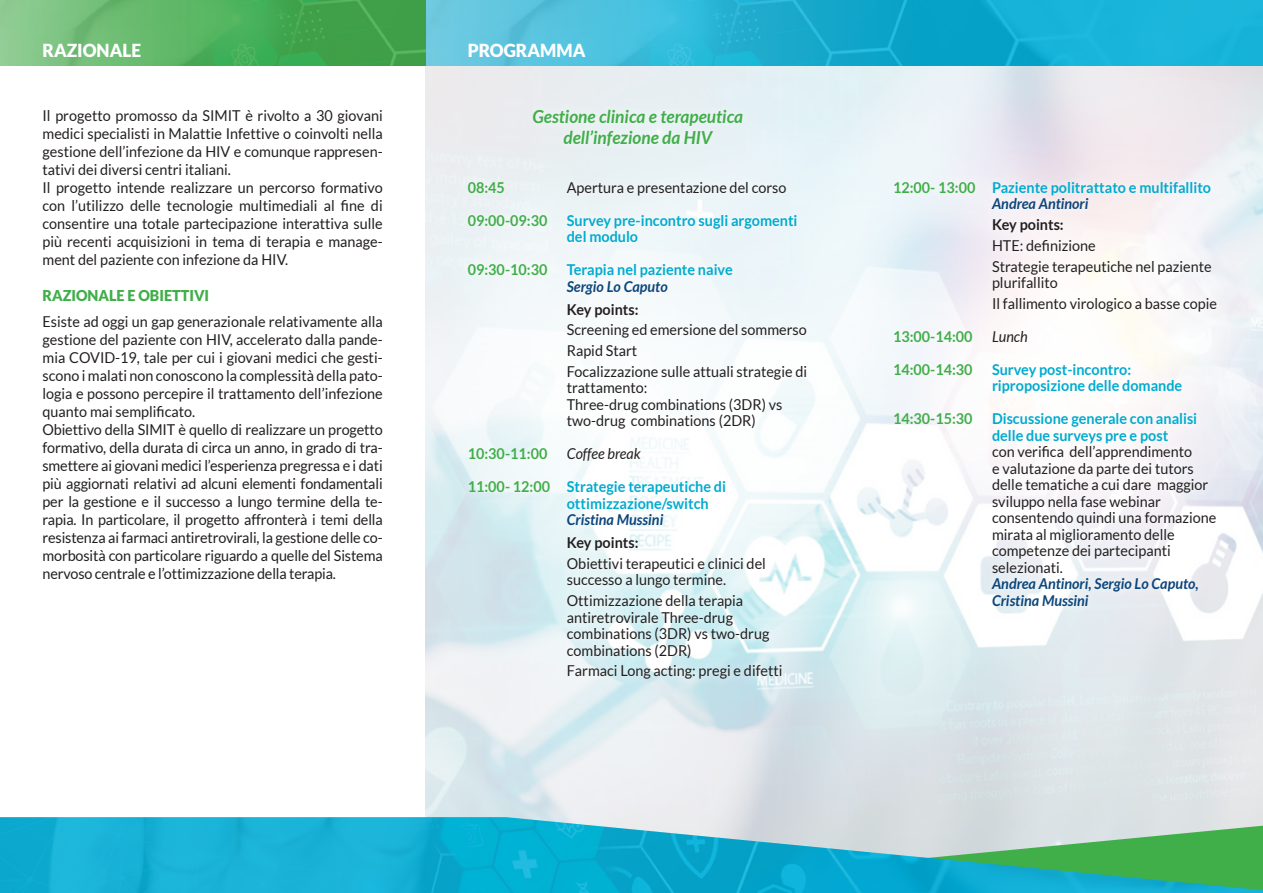
<style>
.page{position:relative;width:1263px;height:893px;background:#fff}
.page>*{position:absolute;margin:0;border:0;box-sizing:border-box;transform-origin:0 0}
.t1{font:italic 700 18px/21px "Lato";color:#40ae49;text-align:center;scale:.96 1}
.t2{font:900 18px "Lato";color:#fff;scale:.96 1}
.t3{font:15px/18px "Lato";color:#231f20;scale:.96 1}
.t4{font:700 15px/16.5px "Lato";color:#00abd0;scale:.96 1}
.t5{font:italic 700 15px/16.5px "Lato";color:#0d467b;scale:.96 1}
.t6{font:700 15px "Lato";color:#40ae49;scale:.96 1}
.t7{font:700 15px "Lato";color:#231f20;scale:.96 1}
.t8{font:900 15px "Lato";color:#40ae49;scale:.96 1}
.t9{font:italic 15px "Lato";color:#231f20;scale:.96 1}
.s1{color:#40ae49}
.s2{font-style:italic;color:#0d467b}
</style>
<div class="page">
<img style="left:0;top:817px;width:1263px;height:76px">
<div style="left:458px;top:100px;width:357px;height:588px;background:#fff;opacity:.75"></div>
<div style="left:885px;top:172px;width:340px;height:443px;background:#fff;opacity:.75"></div>
<img style="left:425px;top:0;width:838px;height:66px">
<svg style="left:0;top:0;width:425px;height:66px;background:#59b263"></svg>
<p class="t2" style="left:43px;top:40px;width:104px">RAZIONALE</p>
<p class="t2" style="left:468px;top:40px;width:124px">PROGRAMMA</p>
<p class="t3" style="left:43px;top:106px;width:356px">Il progetto promosso da SIMIT è rivolto a 30 giovani medici specialisti in Malattie Infettive o coinvolti nella gestione dell’infezione da HIV e comunque rappresen&shy;tativi dei diversi centri italiani.<br>Il progetto intende realizzare un percorso formativo con l’utilizzo delle tecnologie multimediali al fine di consentire una totale partecipazione interattiva sulle più recenti acquisizioni in tema di terapia e manage&shy;ment del paziente con infezione da HIV.</p>
<p class="t8" style="left:43px;top:286px;width:175px">RAZIONALE E OBIETTIVI</p>
<p class="t3" style="left:43px;top:312px;width:356px">Esiste ad oggi un gap generazionale relativamente alla gestione del paziente con HIV, accelerato dalla pande&shy;mia COVID-19, tale per cui i giovani medici che gesti&shy;scono i malati non conoscono la complessità della pato&shy;logia e possono percepire il trattamento dell’infezione quanto mai semplificato.<br>Obiettivo della SIMIT è quello di realizzare un progetto formativo, della durata di circa un anno, in grado di tra&shy;smettere ai giovani medici l’esperienza pregressa e i dati più aggiornati relativi ad alcuni elementi fondamentali per la gestione e il successo a lungo termine della te&shy;rapia. In particolare, il progetto affronterà i temi della resistenza ai farmaci antiretrovirali, la gestione delle co&shy;morbosità con particolare riguardo a quelle del Sistema nervoso centrale e l’ottimizzazione della terapia.</p>
<p class="t1" style="left:532px;top:106px;width:221px">Gestione clinica e terapeutica dell’infezione da HIV</p>
<p class="t6" style="left:468px;top:179px;width:40px">08:45</p>
<p class="t3" style="left:567px;top:178px;width:230px">Apertura e presentazione del corso</p>
<p class="t6" style="left:468px;top:212px;width:84px">09:00-09:30</p>
<p class="t4" style="left:567px;top:212px;width:242px">Survey pre-incontro sugli argomenti del modulo</p>
<p class="t6" style="left:468px;top:261px;width:84px">09:30-10:30</p>
<p class="t4" style="left:567px;top:261px;width:174px">Terapia nel paziente naive</p>
<p class="t5" style="left:567px;top:278px;width:107px">Sergio Lo Caputo</p>
<p class="t7" style="left:567px;top:300px;width:76px">Key points:</p>
<p class="t3" style="left:567px;top:319px;width:252px;line-height:20.7px">Screening ed emersione del sommerso<br>Rapid Start<br>Focalizzazione sulle attuali strategie di</p>
<p class="t3" style="left:567px;top:380px;width:226px;line-height:16.5px">trattamento:<br>Three-drug combinations (3DR) vs two-drug combinations (2DR)</p>
<p class="t6" style="left:468px;top:445px;width:84px">10:30-11:00</p>
<p class="t9" style="left:567px;top:446px;width:79px">Coffee break</p>
<p class="t4" style="left:567px;top:478px;width:167px;text-indent:-99px"><span class="s1">11:00- 12:00</span> Strategie terapeutiche di ottimizzazione/switch</p>
<p class="t5" style="left:567px;top:512px;width:102px">Cristina Mussini</p>
<p class="t7" style="left:567px;top:534px;width:76px">Key points:</p>
<p class="t3" style="left:567px;top:555px;width:209px;line-height:16.5px">Obiettivi terapeutici e clinici del successo a lungo termine.</p>
<p class="t3" style="left:567px;top:592px;width:213px;line-height:16.5px">Ottimizzazione della terapia antiretrovirale Three-drug combinations (3DR) vs two-drug combinations (2DR)</p>
<p class="t3" style="left:567px;top:662px;width:226px">Farmaci Long acting: pregi e difetti</p>
<p class="t4" style="left:992px;top:179px;width:230px;text-indent:-99px"><span class="s1">12:00- 13:00</span> Paziente politrattato e multifallito<br><span class="s2">Andrea Antinori</span></p>
<p class="t7" style="left:992px;top:216px;width:76px">Key points:</p>
<p class="t3" style="left:992px;top:235px;width:230px;line-height:20.7px">HTE: definizione<br>Strategie terapeutiche nel paziente</p>
<p class="t3" style="left:992px;top:272px;width:236px;line-height:20.7px">plurifallito<br>Il fallimento virologico a basse copie</p>
<p class="t6" style="left:893px;top:328px;width:84px">13:00-14:00</p>
<p class="t9" style="left:992px;top:328px;width:39px">Lunch</p>
<p class="t6" style="left:893px;top:361px;width:84px">14:00-14:30</p>
<p class="t4" style="left:992px;top:361px;width:200px">Survey post-incontro: riproposizione delle domande</p>
<p class="t6" style="left:893px;top:410px;width:84px">14:30-15:30</p>
<p class="t4" style="left:992px;top:410px;width:215px">Discussione generale con analisi delle due surveys pre e post</p>
<p class="t3" style="left:992px;top:444px;width:235px;line-height:16.5px">con verifica dell’apprendimento<br>e valutazione da parte dei tutors delle tematiche a cui dare maggior sviluppo nella fase webinar consentendo quindi una formazione mirata al miglioramento delle competenze dei partecipanti selezionati.</p>
<p class="t5" style="left:992px;top:576px;width:217px">Andrea Antinori, Sergio Lo Caputo,<br>Cristina Mussini</p>
</div>
